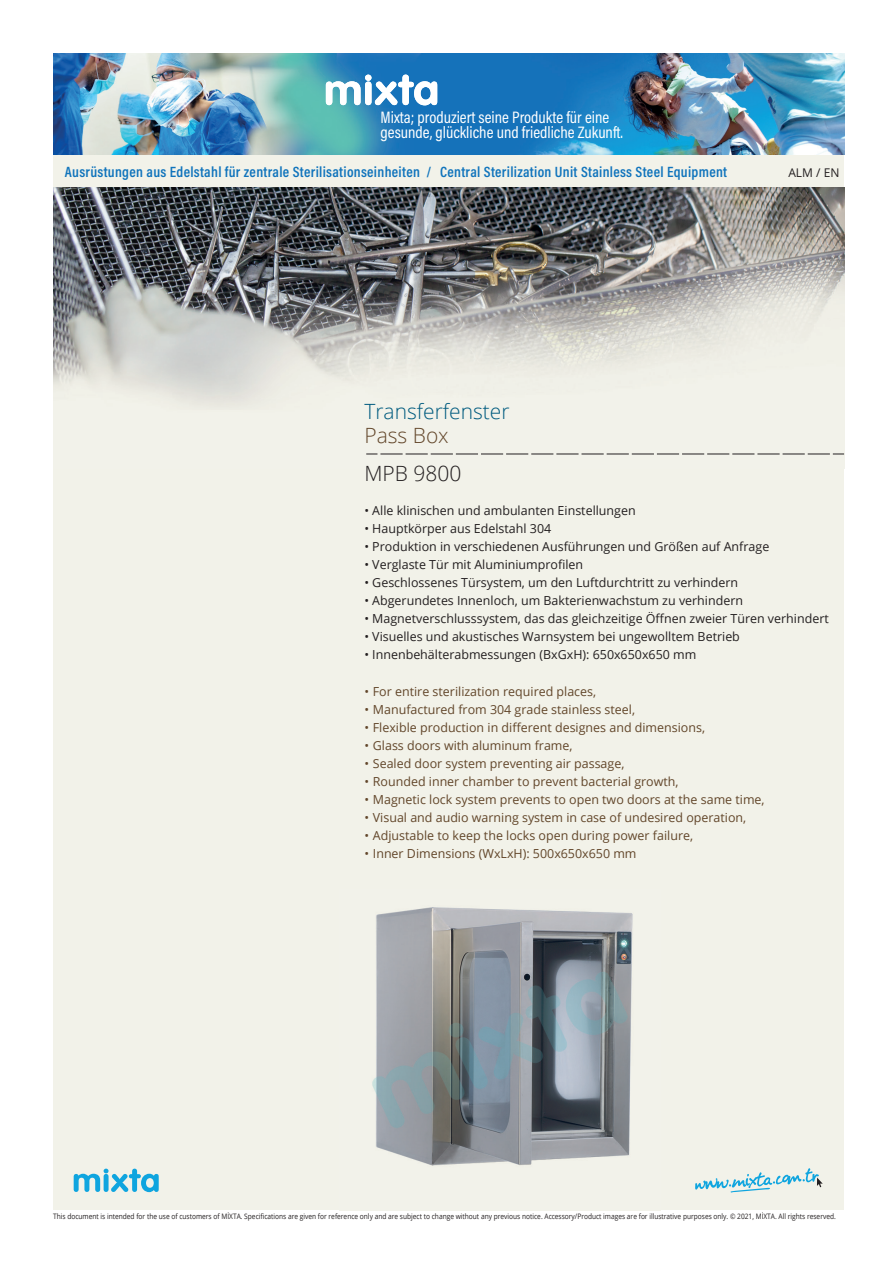
<style>
.page{position:relative;width:893px;height:1263px;background:#fff}
.page>*{position:absolute;margin:0;border:0;box-sizing:border-box;transform-origin:0 0}
.t1{font:300 21px "Open Sans";color:#005b7f}
.t2{font:300 21px "Open Sans";color:#62462a}
.t3{font:300 21px "Open Sans";color:#231f20}
.t4{font:16.65px/15px "Acumin Pro Cond";color:#fff}
.t5{font:600 15px "Acumin Pro Cond";letter-spacing:.02em;color:#1074bc}
.t6{font:12.45px "Open Sans";color:#231f20}
.t7{font:12.45px "Open Sans";color:#62462a}
.t8{font:12px "Open Sans";color:#231f20}
.t9{font:7.5px "Open Sans";color:#231f20;scale:.88 1}
</style>
<div class="page">
<div style="left:53px;top:53px;width:791px;height:1157px;background:#f2f2e9"></div>
<img style="left:53px;top:188px;width:791px;height:266px">
<img style="left:53px;top:53px;width:791px;height:102px">
<svg style="left:326px;top:75px;width:111px;height:30px;background:#91bfdb"></svg>
<svg style="left:366px;top:454px;width:478px;height:1px"></svg>
<svg style="left:695px;top:1168px;width:128px;height:24px"></svg>
<svg style="left:74px;top:1168px;width:85px;height:24px"></svg>
<img style="left:339px;top:907px;width:322px;height:304px">
<h2 class="t4" style="left:381px;top:110px;width:244px">Mixta; produziert seine Produkte für eine gesunde, glückliche und friedliche Zukunft.</h2>
<p class="t5" style="left:65px;top:162px;width:664px">Ausrüstungen aus Edelstahl für zentrale Sterilisationseinheiten / Central Sterilization Unit Stainless Steel Equipment</p>
<p class="t8" style="left:788px;top:164px;width:53px">ALM / EN</p>
<h1 class="t1" style="left:364px;top:397px;width:147px">Transferfenster</h1>
<h1 class="t2" style="left:364px;top:421px;width:86px">Pass Box</h1>
<h1 class="t3" style="left:364px;top:459px;width:98px">MPB 9800</h1>
<p class="t6" style="left:364px;top:501px;width:273px">• Alle klinischen und ambulanten Einstellungen</p>
<p class="t6" style="left:364px;top:519px;width:188px">• Hauptkörper aus Edelstahl 304</p>
<p class="t6" style="left:364px;top:537px;width:406px">• Produktion in verschiedenen Ausführungen und Größen auf Anfrage</p>
<p class="t6" style="left:364px;top:555px;width:220px">• Verglaste Tür mit Aluminiumprofilen</p>
<p class="t6" style="left:364px;top:573px;width:375px">• Geschlossenes Türsystem, um den Luftdurchtritt zu verhindern</p>
<p class="t6" style="left:364px;top:591px;width:380px">• Abgerundetes Innenloch, um Bakterienwachstum zu verhindern</p>
<p class="t6" style="left:364px;top:609px;width:466px">• Magnetverschlusssystem, das das gleichzeitige Öffnen zweier Türen verhindert</p>
<p class="t6" style="left:364px;top:627px;width:377px">• Visuelles und akustisches Warnsystem bei ungewolltem Betrieb</p>
<p class="t6" style="left:364px;top:645px;width:333px">• Innenbehälterabmessungen (BxGxH): 650x650x650 mm</p>
<p class="t7" style="left:364px;top:683px;width:233px">• For entire sterilization required places,</p>
<p class="t7" style="left:364px;top:701px;width:272px">• Manufactured from 304 grade stainless steel,</p>
<p class="t7" style="left:364px;top:719px;width:342px">• Flexible production in different designes and dimensions,</p>
<p class="t7" style="left:364px;top:737px;width:210px">• Glass doors with aluminum frame,</p>
<p class="t7" style="left:364px;top:755px;width:261px">• Sealed door system preventing air passage,</p>
<p class="t7" style="left:364px;top:773px;width:316px">• Rounded inner chamber to prevent bacterial growth,</p>
<p class="t7" style="left:364px;top:791px;width:402px">• Magnetic lock system prevents to open two doors at the same time,</p>
<p class="t7" style="left:364px;top:809px;width:383px">• Visual and audio warning system in case of undesired operation,</p>
<p class="t7" style="left:364px;top:827px;width:330px">• Adjustable to keep the locks open during power failure,</p>
<p class="t7" style="left:364px;top:845px;width:274px">• Inner Dimensions (WxLxH): 500x650x650 mm</p>
<p class="t9" style="left:53px;top:1211px;width:891px">This document is intended for the use of customers of MİXTA. Specifications are given for reference only and are subject to change without any previous notice. Accessory/Product images are for illustrative purposes only. © 2021, MİXTA. All rights reserved.</p>
</div>
